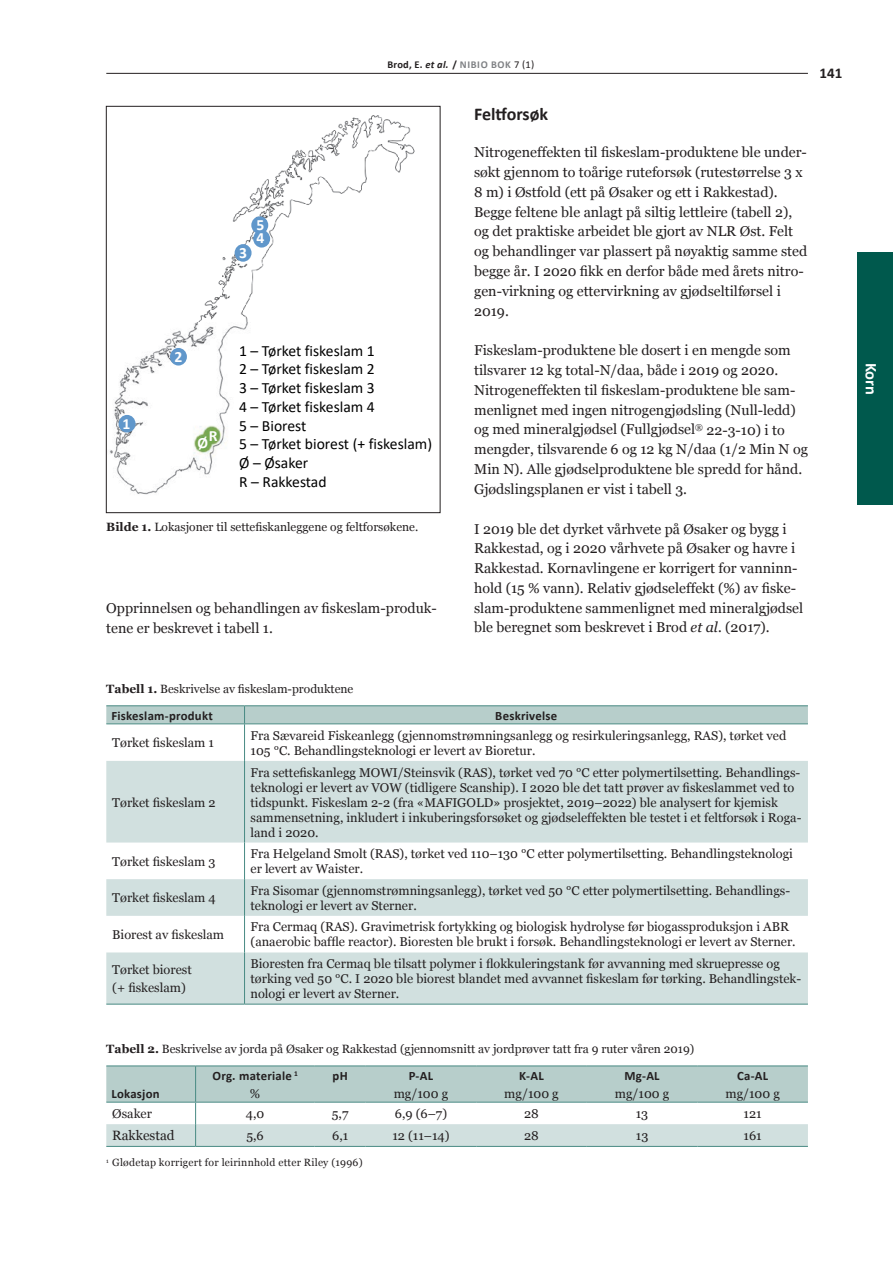
<style>
.page{position:relative;width:893px;height:1263px;background:#fff}
.page>*{position:absolute;margin:0;border:0;box-sizing:border-box;transform-origin:0 0}
.t1{font:700 18px "Calibri";color:#231f20}
.t2{font:700 16.5px "Calibri";color:#fff}
.t3{font:15.6px/18.8px "Calibri";color:#000}
.t4{font:700 15.6px/13.5px "Calibri";color:#fff}
.t5{font:700 15px "Calibri";color:#231f20}
.t6{font:14.25px/19.8px "Georgia";color:#231f20}
.t7{font:13.5px "Georgia";color:#231f20}
.t8{font:12.75px/15px "Georgia";color:#231f20}
.t9{font:700 12.75px "Calibri";letter-spacing:.02em;color:#231f20}
.t10{font:12px "Georgia";color:#231f20}
.t11{font:10.5px "Georgia";letter-spacing:.02em;color:#231f20}
.t12{font:700 10.5px "Calibri";letter-spacing:.06em;color:#231f20}
.s1{font-style:italic}
.s2{color:#808285}
.s3{font-weight:400}
.s4{font-weight:700}
</style>
<div class="page">
<hr style="left:106px;top:73px;width:702px;height:1px;background:#231f20">
<div style="left:857px;top:253px;width:36px;height:252px;background:#00594d"></div>
<img style="left:109px;top:115px;width:306px;height:380px">
<div style="left:170px;top:348px;width:17px;height:18px;background:#6097cb;border-radius:50%"></div>
<div style="left:235px;top:244px;width:17px;height:18px;background:#6097cb;border-radius:50%"></div>
<div style="left:253px;top:230px;width:17px;height:18px;background:#6097cb;border-radius:50%"></div>
<div style="left:251px;top:216px;width:17px;height:18px;background:#6097cb;border-radius:50%"></div>
<div style="left:119px;top:415px;width:17px;height:17px;background:#6097cb;border-radius:50%"></div>
<div style="left:106px;top:106px;width:334px;height:407px;border:1px solid #231f20"></div>
<svg style="left:106px;top:724px;width:702px;height:37px"></svg>
<svg style="left:106px;top:761px;width:702px;height:243px;fill:#d1e0df"></svg>
<hr style="left:106px;top:705px;width:139px;height:1px;background:#488a83">
<hr style="left:245px;top:705px;width:563px;height:1px;background:#488a83">
<svg style="left:106px;top:706px;width:702px;height:18px;background:#b1cac7"></svg>
<hr style="left:244px;top:724px;width:1px;height:37px;background:#488a83">
<hr style="left:244px;top:761px;width:1px;height:81px;background:#488a83">
<hr style="left:244px;top:842px;width:1px;height:37px;background:#488a83">
<hr style="left:244px;top:879px;width:1px;height:37px;background:#488a83">
<hr style="left:244px;top:916px;width:1px;height:36px;background:#488a83">
<hr style="left:244px;top:952px;width:1px;height:52px;background:#488a83">
<hr style="left:106px;top:1004px;width:139px;height:1px;background:#488a83">
<hr style="left:245px;top:1004px;width:563px;height:1px;background:#488a83">
<hr style="left:106px;top:1065px;width:90px;height:1px;background:#488a83">
<hr style="left:196px;top:1065px;width:119px;height:1px;background:#488a83">
<hr style="left:315px;top:1065px;width:51px;height:1px;background:#488a83">
<hr style="left:366px;top:1065px;width:110px;height:1px;background:#488a83">
<hr style="left:476px;top:1065px;width:111px;height:1px;background:#488a83">
<hr style="left:587px;top:1065px;width:110px;height:1px;background:#488a83">
<hr style="left:697px;top:1065px;width:111px;height:1px;background:#488a83">
<svg style="left:106px;top:1066px;width:702px;height:80px"></svg>
<hr style="left:106px;top:1102px;width:90px;height:1px;background:#488a83">
<hr style="left:196px;top:1102px;width:119px;height:1px;background:#488a83">
<hr style="left:315px;top:1102px;width:51px;height:1px;background:#488a83">
<hr style="left:366px;top:1102px;width:110px;height:1px;background:#488a83">
<hr style="left:476px;top:1102px;width:111px;height:1px;background:#488a83">
<hr style="left:587px;top:1102px;width:110px;height:1px;background:#488a83">
<hr style="left:697px;top:1102px;width:111px;height:1px;background:#488a83">
<hr style="left:106px;top:1146px;width:90px;height:1px;background:#488a83">
<hr style="left:196px;top:1146px;width:119px;height:1px;background:#488a83">
<hr style="left:315px;top:1146px;width:51px;height:1px;background:#488a83">
<hr style="left:366px;top:1146px;width:110px;height:1px;background:#488a83">
<hr style="left:476px;top:1146px;width:111px;height:1px;background:#488a83">
<hr style="left:587px;top:1146px;width:110px;height:1px;background:#488a83">
<hr style="left:697px;top:1146px;width:111px;height:1px;background:#488a83">
<p class="t12" style="left:387px;top:58px;width:148px">Brod, E. <span class="s1">et al.</span> / <span class="s2">NIBIO BOK</span> <span class="s3">7 (1)</span></p>
<p class="t4" style="left:123px;top:416px;width:9px">1</p>
<p class="t4" style="left:239px;top:246px;width:9px">3</p>
<p class="t4" style="left:256px;top:217px;width:9px">5<br>4</p>
<p class="t4" style="left:174px;top:350px;width:9px">2</p>
<p class="t4" style="left:198px;top:432px;width:22px">ØR</p>
<p class="t3" style="left:239px;top:341px;width:195px">1 – Tørket fiskeslam 1<br>2 – Tørket fiskeslam 2<br>3 – Tørket fiskeslam 3<br>4 – Tørket fiskeslam 4<br>5 – Biorest<br>5 – Tørket biorest (+ fiskeslam)<br>Ø – Øsaker<br>R – Rakkestad</p>
<p class="t10" style="left:106px;top:520px;width:313px"><span class="s4">Bilde 1.</span> Lokasjoner til settefiskanleggene og feltforsøkene.</p>
<p class="t6" style="left:106px;top:598px;width:332px">Opprinnelsen og behandlingen av fiskeslam-produk&shy;tene er beskrevet i tabell 1.</p>
<h1 class="t1" style="left:474px;top:102px;width:76px">Feltforsøk</h1>
<p class="t6" style="left:474px;top:142px;width:335px">Nitrogeneffekten til fiskeslam-produktene ble under&shy;søkt gjennom to toårige ruteforsøk (rutestørrelse 3 x 8 m) i Østfold (ett på Øsaker og ett i Rakkestad).<br>Begge feltene ble anlagt på siltig lettleire (tabell 2), og det praktiske arbeidet ble gjort av NLR Øst. Felt og behandlinger var plassert på nøyaktig samme sted begge år. I 2020 fikk en derfor både med årets nitro&shy;gen-virkning og ettervirkning av gjødseltilførsel i 2019.</p>
<p class="t6" style="left:474px;top:340px;width:335px">Fiskeslam-produktene ble dosert i en mengde som tilsvarer 12 kg total-N/daa, både i 2019 og 2020.<br>Nitrogeneffekten til fiskeslam-produktene ble sam&shy;menlignet med ingen nitrogengjødsling (Null-ledd) og med mineralgjødsel (Fullgjødsel<sup>®</sup> 22-3-10) i to mengder, tilsvarende 6 og 12 kg N/daa (1/2 Min N og Min N). Alle gjødselproduktene ble spredd for hånd.<br>Gjødslingsplanen er vist i tabell 3.</p>
<p class="t6" style="left:474px;top:519px;width:330px">I 2019 ble det dyrket vårhvete på Øsaker og bygg i Rakkestad, og i 2020 vårhvete på Øsaker og havre i Rakkestad. Kornavlingene er korrigert for vanninn&shy;hold (15 % vann). Relativ gjødseleffekt (%) av fiske&shy;slam-produktene sammenlignet med mineralgjødsel ble beregnet som beskrevet i Brod <span class="s1">et al.</span> (2017).</p>
<p class="t5" style="left:820px;top:64px;width:24px">141</p>
<p class="t10" style="left:106px;top:682px;width:249px"><span class="s4">Tabell 1.</span> Beskrivelse av fiskeslam-produktene</p>
<p class="t9" style="left:111px;top:707px;width:103px">Fiskeslam-produkt</p>
<p class="t9" style="left:495px;top:707px;width:63px">Beskrivelse</p>
<p class="t8" style="left:112px;top:735px;width:103px">Tørket fiskeslam 1</p>
<p class="t8" style="left:251px;top:728px;width:537px">Fra Sævareid Fiskeanlegg (gjennomstrømningsanlegg og resirkuleringsanlegg, RAS), tørket ved<br>105 °C. Behandlingsteknologi er levert av Bioretur.</p>
<p class="t8" style="left:112px;top:794px;width:105px">Tørket fiskeslam 2</p>
<p class="t8" style="left:251px;top:764px;width:552px">Fra settefiskanlegg MOWI/Steinsvik (RAS), tørket ved 70 °C etter polymertilsetting. Behandlings&shy;teknologi er levert av VOW (tidligere Scanship). I 2020 ble det tatt prøver av fiskeslammet ved to tidspunkt. Fiskeslam 2-2 (fra «MAFIGOLD» prosjektet, 2019–2022) ble analysert for kjemisk sammensetning, inkludert i inkuberingsforsøket og gjødseleffekten ble testet i et feltforsøk i Roga&shy;land i 2020.</p>
<p class="t8" style="left:112px;top:854px;width:105px">Tørket fiskeslam 3</p>
<p class="t8" style="left:251px;top:846px;width:544px">Fra Helgeland Smolt (RAS), tørket ved 110–130 °C etter polymertilsetting. Behandlingsteknologi er levert av Waister.</p>
<p class="t8" style="left:112px;top:890px;width:105px">Tørket fiskeslam 4</p>
<p class="t8" style="left:251px;top:883px;width:541px">Fra Sisomar (gjennomstrømningsanlegg), tørket ved 50 °C etter polymertilsetting. Behandlings&shy;teknologi er levert av Sterner.</p>
<p class="t8" style="left:112px;top:927px;width:113px">Biorest av fiskeslam</p>
<p class="t8" style="left:251px;top:919px;width:547px">Fra Cermaq (RAS). Gravimetrisk fortykking og biologisk hydrolyse før biogassproduksjon i ABR (anaerobic baffle reactor). Bioresten ble brukt i forsøk. Behandlingsteknologi er levert av Sterner.</p>
<p class="t8" style="left:112px;top:961px;width:81px;line-height:18px">Tørket biorest (+ fiskeslam)</p>
<p class="t8" style="left:251px;top:956px;width:552px">Bioresten fra Cermaq ble tilsatt polymer i flokkuleringstank før avvanning med skruepresse og tørking ved 50 °C. I 2020 ble biorest blandet med avvannet fiskeslam før tørking. Behandlingstek&shy;nologi er levert av Sterner.</p>
<p class="t10" style="left:106px;top:1042px;width:589px"><span class="s4">Tabell 2.</span> Beskrivelse av jorda på Øsaker og Rakkestad (gjennomsnitt av jordprøver tatt fra 9 ruter våren 2019)</p>
<p class="t9" style="left:212px;top:1067px;width:87px">Org. materiale <sup>1</sup></p>
<p class="t9" style="left:333px;top:1067px;width:17px">pH</p>
<p class="t9" style="left:409px;top:1067px;width:26px">P-AL</p>
<p class="t9" style="left:519px;top:1067px;width:26px">K-AL</p>
<p class="t9" style="left:624px;top:1067px;width:37px">Mg-AL</p>
<p class="t9" style="left:737px;top:1067px;width:33px">Ca-AL</p>
<p class="t9" style="left:111px;top:1085px;width:50px">Lokasjon</p>
<p class="t8" style="left:250px;top:1086px;width:12px">%</p>
<p class="t8" style="left:394px;top:1086px;width:56px">mg/100 g</p>
<p class="t8" style="left:504px;top:1086px;width:56px">mg/100 g</p>
<p class="t8" style="left:615px;top:1086px;width:56px">mg/100 g</p>
<p class="t8" style="left:725px;top:1086px;width:56px">mg/100 g</p>
<p class="t8" style="left:112px;top:1106px;width:41px">Øsaker</p>
<p class="t8" style="left:246px;top:1106px;width:20px">4,0</p>
<p class="t8" style="left:332px;top:1106px;width:18px">5,7</p>
<p class="t8" style="left:395px;top:1106px;width:54px">6,9 (6–7)</p>
<p class="t8" style="left:524px;top:1106px;width:16px">28</p>
<p class="t8" style="left:636px;top:1106px;width:14px">13</p>
<p class="t8" style="left:744px;top:1106px;width:20px">121</p>
<p class="t7" style="left:112px;top:1128px;width:64px">Rakkestad</p>
<p class="t8" style="left:246px;top:1128px;width:19px">5,6</p>
<p class="t8" style="left:332px;top:1128px;width:18px">6,1</p>
<p class="t8" style="left:392px;top:1128px;width:59px">12 (11–14)</p>
<p class="t8" style="left:524px;top:1128px;width:16px">28</p>
<p class="t8" style="left:636px;top:1128px;width:14px">13</p>
<p class="t8" style="left:744px;top:1128px;width:20px">161</p>
<p class="t11" style="left:106px;top:1156px;width:258px"><sup>1</sup> Glødetap korrigert for leirinnhold etter Riley (1996)</p>
<p class="t2" style="left:882px;top:363px;width:34px;rotate:90deg">Korn</p>
</div>
